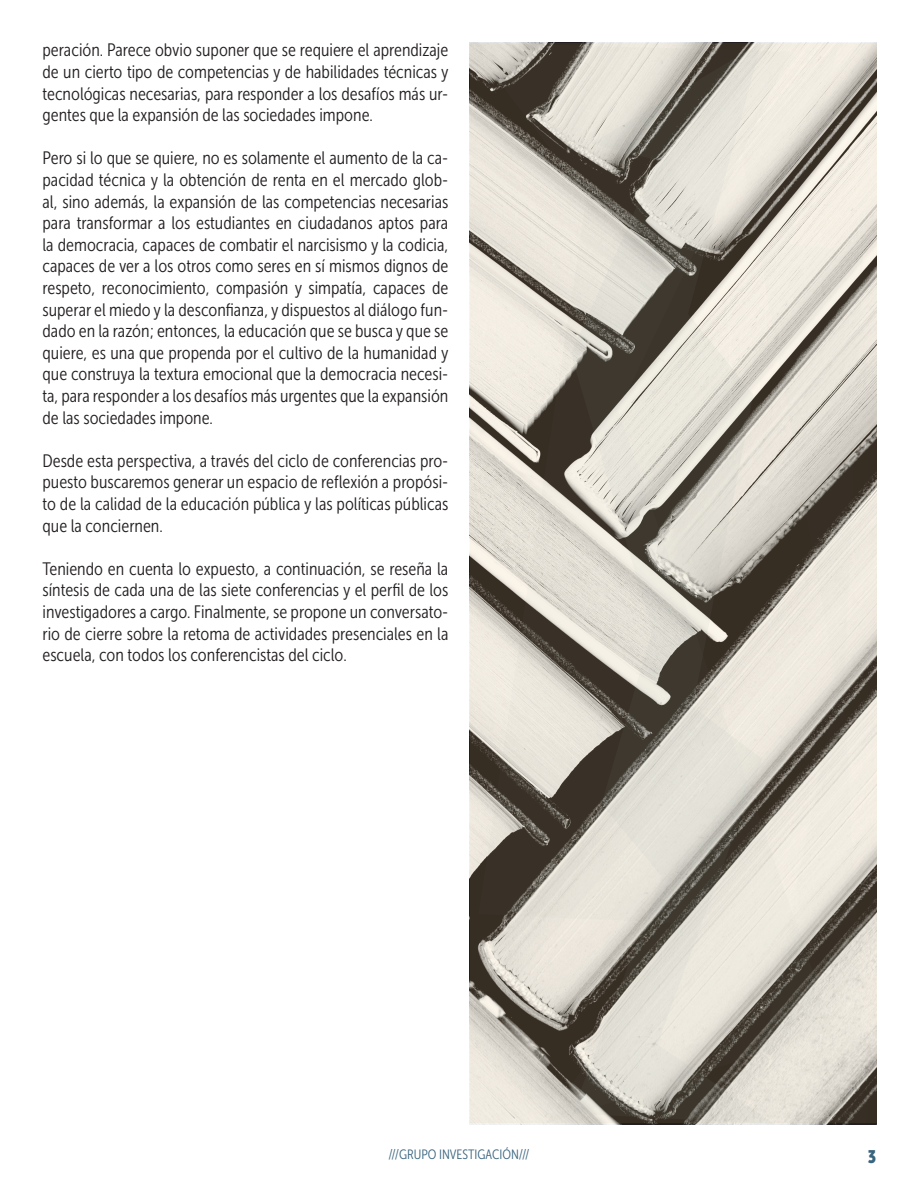
<style>
.page{position:relative;width:918px;height:1188px;background:#fff}
.page>*{position:absolute;margin:0;border:0;box-sizing:border-box;transform-origin:0 0}
.t1{font:18px/21.6px "Museo Sans Condensed 300";color:#231f20;text-align:justify}
.t2{font:18px "Museo Sans Condensed 900";color:#38647e}
.t3{font:13.5px "Museo Sans Condensed 300";color:#38647e}
</style>
<div class="page">
<svg style="left:470px;top:44px;width:407px;height:1079px"></svg>
<p class="t1" style="left:43px;top:40px;width:408px">peración. Parece obvio suponer que se requiere el aprendizaje de un cierto tipo de competencias y de habilidades técnicas y tecnológicas necesarias, para responder a los desafíos más ur&shy;gentes que la expansión de las sociedades impone.</p>
<p class="t1" style="left:43px;top:148px;width:408px">Pero si lo que se quiere, no es solamente el aumento de la ca&shy;pacidad técnica y la obtención de renta en el mercado glob&shy;al, sino además, la expansión de las competencias necesarias para transformar a los estudiantes en ciudadanos aptos para la democracia, capaces de combatir el narcisismo y la codicia, capaces de ver a los otros como seres en sí mismos dignos de respeto, reconocimiento, compasión y simpatía, capaces de superar el miedo y la desconfianza, y dispuestos al diálogo fun&shy;dado en la razón; entonces, la educación que se busca y que se quiere, es una que propenda por el cultivo de la humanidad y que construya la textura emocional que la democracia necesi&shy;ta, para responder a los desafíos más urgentes que la expansión de las sociedades impone.</p>
<p class="t1" style="left:43px;top:450px;width:407px">Desde esta perspectiva, a través del ciclo de conferencias pro&shy;puesto buscaremos generar un espacio de reflexión a propósi&shy;to de la calidad de la educación pública y las políticas públicas que la conciernen.</p>
<p class="t1" style="left:43px;top:558px;width:407px">Teniendo en cuenta lo expuesto, a continuación, se reseña la síntesis de cada una de las siete conferencias y el perfil de los investigadores a cargo. Finalmente, se propone un conversato&shy;rio de cierre sobre la retoma de actividades presenciales en la escuela, con todos los conferencistas del ciclo.</p>
<p class="t3" style="left:388px;top:1147px;width:143px">///GRUPO INVESTIGACIÓN///</p>
<p class="t2" style="left:868px;top:1146px;width:10px">3</p>
</div>
